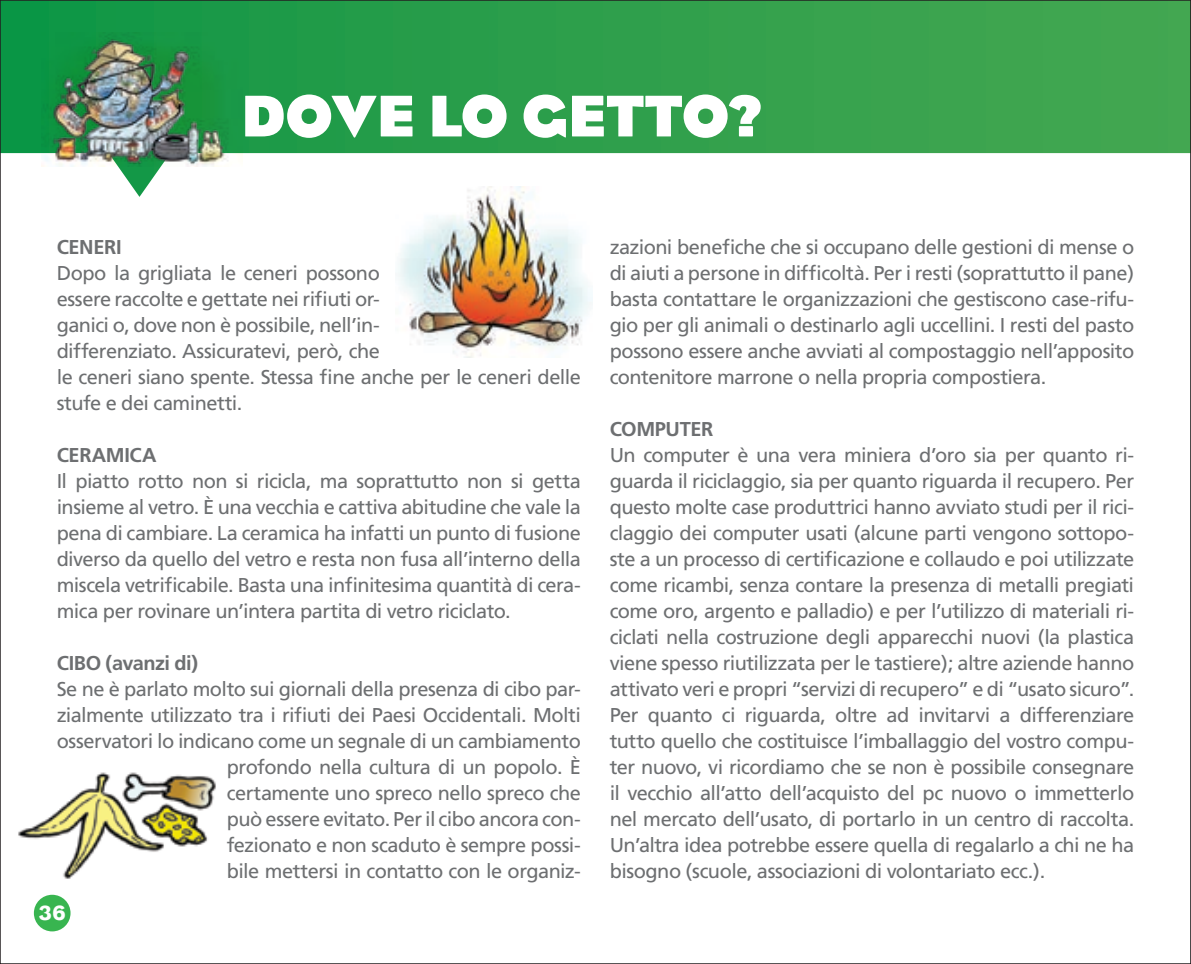
<style>
.page{position:relative;width:1191px;height:964px;background:#fff}
.page>*{position:absolute;margin:0;border:0;box-sizing:border-box;transform-origin:0 0}
.t1{font:700 60px "Eagle";color:#fff}
.t2{font:21px "Eagle";color:#fff}
.t3{font:20px/26px "Frutiger";letter-spacing:-.03em;color:#6d6f71;text-align:justify}
.t4{font:700 20px "Frutiger";letter-spacing:-.02em;color:#6d6f71}
</style>
<div class="page">
<svg style="left:2px;top:2px;width:1187px;height:195px"></svg>
<div style="left:34px;top:895px;width:37px;height:36px;background:#38b550;border-radius:50%"></div>
<svg style="left:1190px;top:0;width:1px;height:964px"></svg>
<img style="left:41px;top:32px;width:201px;height:134px">
<img style="left:45px;top:39px;width:185px;height:123px">
<img style="left:396px;top:187px;width:196px;height:170px">
<img style="left:18px;top:772px;width:198px;height:107px">
<h1 class="t1" style="left:241px;top:83px;width:522px">DOVE LO GETTO?</h1>
<p class="t4" style="left:57px;top:235px;width:13px">CENER</p>
<p class="t4" style="left:116px;top:235px;width:7px">I</p>
<p class="t3" style="left:57px;top:260px;width:525px;text-align:left">Dopo la grigliata le ceneri possono<br>essere raccolte e gettate nei rifiuti or-<br>ganici o, dove non è possibile, nell’in-<br>differenziato. Assicuratevi, però, che<br>le ceneri siano spente. Stessa fine anche per le ceneri delle stufe e dei caminetti.</p>
<p class="t4" style="left:57px;top:443px;width:15px">CERAM</p>
<p class="t4" style="left:124px;top:443px;width:20px">ICA</p>
<p class="t3" style="left:57px;top:468px;width:526px">Il piatto rotto non si ricicla, ma soprattutto non si getta insieme al vetro. È una vecchia e cattiva abitudine che vale la pena di cambiare. La ceramica ha infatti un punto di fusione diverso da quello del vetro e resta non fusa all’interno della miscela vetrificabile. Basta una infinitesima quantità di cera&shy;mica per rovinare un’intera partita di vetro riciclato.</p>
<p class="t4" style="left:57px;top:651px;width:143px">CIBO (avanzi di)</p>
<p class="t3" style="left:57px;top:676px;width:526px;text-align:right">Se ne è parlato molto sui giornali della presenza di cibo par&shy;zialmente utilizzato tra i rifiuti dei Paesi Occidentali. Molti osservatori lo indicano come un segnale di un cambiamento profondo nella cultura di un popolo. È<br>certamente uno spreco nello spreco che<br>può essere evitato. Per il cibo ancora con-<br>fezionato e non scaduto è sempre possi-<br>bile mettersi in contatto con le organiz-</p>
<p class="t2" style="left:39px;top:900px;width:28px">36</p>
<p class="t3" style="left:609px;top:234px;width:526px">zazioni benefiche che si occupano delle gestioni di mense o di aiuti a persone in difficoltà. Per i resti (soprattutto il pane) basta contattare le organizzazioni che gestiscono case-rifu&shy;gio per gli animali o destinarlo agli uccellini. I resti del pasto possono essere anche avviati al compostaggio nell’apposito contenitore marrone o nella propria compostiera.</p>
<p class="t4" style="left:609px;top:417px;width:15px">COMP</p>
<p class="t4" style="left:665px;top:417px;width:37px">UTER</p>
<p class="t3" style="left:609px;top:442px;width:526px">Un computer è una vera miniera d’oro sia per quanto ri&shy;guarda il riciclaggio, sia per quanto riguarda il recupero. Per questo molte case produttrici hanno avviato studi per il rici&shy;claggio dei computer usati (alcune parti vengono sottopo&shy;ste a un processo di certificazione e collaudo e poi utilizzate come ricambi, senza contare la presenza di metalli pregiati come oro, argento e palladio) e per l’utilizzo di materiali ri&shy;ciclati nella costruzione degli apparecchi nuovi (la plastica viene spesso riutilizzata per le tastiere); altre aziende hanno attivato veri e propri “servizi di recupero” e di “usato sicuro”.<br>Per quanto ci riguarda, oltre ad invitarvi a differenziare tutto quello che costituisce l’imballaggio del vostro compu&shy;ter nuovo, vi ricordiamo che se non è possibile consegnare il vecchio all’atto dell’acquisto del pc nuovo o immetterlo nel mercato dell’usato, di portarlo in un centro di raccolta.<br>Un’altra idea potrebbe essere quella di regalarlo a chi ne ha bisogno (scuole, associazioni di volontariato ecc.).</p>
</div>
